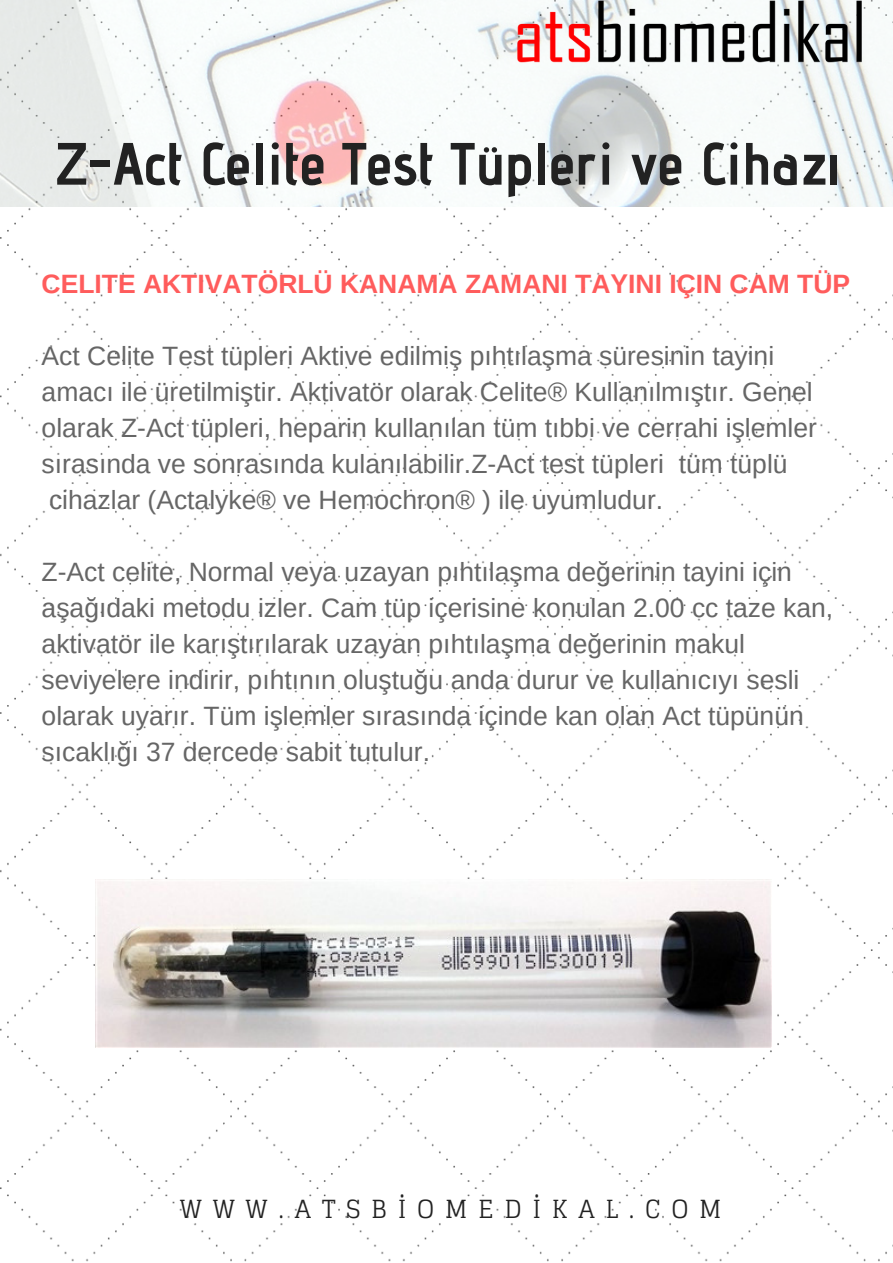
<style>
.page{position:relative;width:893px;height:1263px;background:#fff}
.page>*{position:absolute;margin:0;border:0;box-sizing:border-box;transform-origin:0 0}
.t1{font:700 59.55px "Advent Pro";color:#222}
.t2{font:26.55px/36px "Arimo";color:#666}
.t3{font:700 26.55px "Arimo";color:#ff5c5c}
.t4{font:24.9px "Glegoo";letter-spacing:.43em;color:#222}
</style>
<div class="page">
<img style="left:0;top:206px;width:893px;height:1056px">
<img style="left:0;top:0;width:893px;height:206px">
<img style="left:506px;top:0;width:369px;height:86px">
<img style="left:96px;top:879px;width:675px;height:168px">
<h1 class="t1" style="left:55px;top:127px;width:785px">Z-Act Celite Test Tüpleri ve Cihazı</h1>
<p class="t3" style="left:42px;top:269px;width:810px">CELITE AKTIVATÖRLÜ KANAMA ZAMANI TAYINI IÇIN CAM TÜP</p>
<p class="t2" style="left:42px;top:338px;width:777px">Act Celite Test tüpleri Aktive edilmiş pıhtılaşma süresinin tayini amacı ile üretilmiştir. Aktivatör olarak Celite® Kullanılmıştır. Genel olarak Z-Act tüpleri, heparin kullanılan tüm tıbbi ve cerrahi işlemler sırasında ve sonrasında kulanılabilir.Z-Act test tüpleri tüm tüplü cihazlar (Actalyke® ve Hemochron® ) ile uyumludur.</p>
<p class="t2" style="left:42px;top:554px;width:793px">Z-Act celite, Normal veya uzayan pıhtılaşma değerinin tayini için aşağıdaki metodu izler. Cam tüp içerisine konulan 2.00 cc taze kan, aktivatör ile karıştırılarak uzayan pıhtılaşma değerinin makul seviyelere indirir, pıhtının oluştuğu anda durur ve kullanıcıyı sesli olarak uyarır. Tüm işlemler sırasında içinde kan olan Act tüpünün sıcaklığı 37 dercede sabit tutulur.</p>
<p class="t4" style="left:180px;top:1195px;width:543px">WWW.ATSBİOMEDİKAL.COM</p>
</div>
